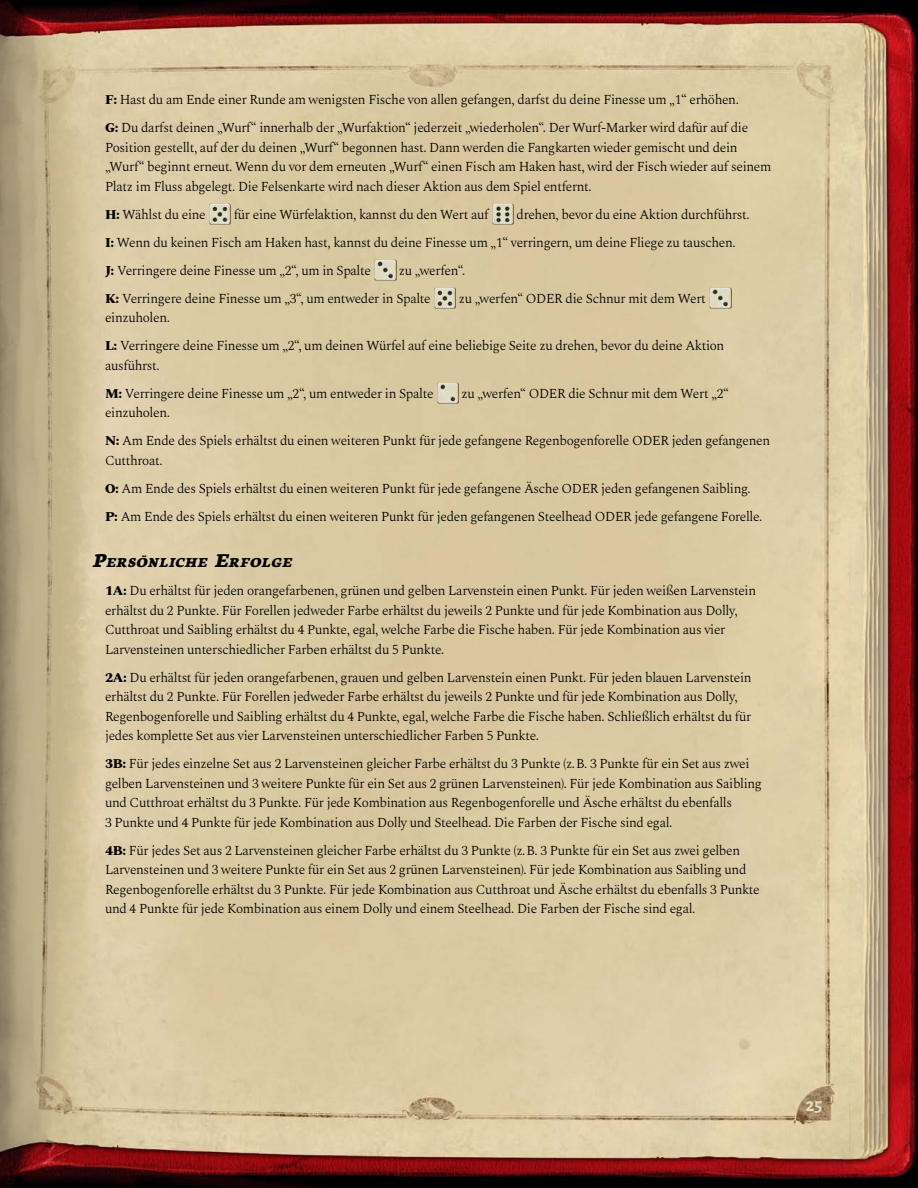
<style>
.page{position:relative;width:918px;height:1188px;background:#fff}
.page>*{position:absolute;margin:0;border:0;box-sizing:border-box;transform-origin:0 0}
.t1{font:700 19.5px "Alegreya Sans";color:#e0dcc4}
.t2{font:italic 800 14.7px "Neuton";color:#000}
.t3{font:300 13.5px/19.5px "Spectral";letter-spacing:-.025em;color:#000}
.s1{font-weight:800}
.s2{font-size:21px}
</style>
<div class="page">
<img style="left:0;top:0;width:918px;height:1188px">
<img style="left:208px;top:202px;width:23px;height:23px">
<img style="left:491px;top:202px;width:23px;height:23px">
<img style="left:374px;top:258px;width:22px;height:23px">
<img style="left:433px;top:286px;width:23px;height:23px">
<img style="left:709px;top:286px;width:22px;height:23px">
<img style="left:436px;top:381px;width:23px;height:23px">
<p class="t3" style="left:105px;top:85px;width:645px;line-height:28px"><span class="s1">F:</span> Hast du am Ende einer Runde am wenigsten Fische von allen gefangen, darfst du deine Finesse um „1“ erhöhen.<br><span class="s1">G:</span> Du darfst deinen „Wurf“ innerhalb der „Wurfaktion“ jederzeit „wiederholen“. Der Wurf-Marker wird dafür auf die</p>
<p class="t3" style="left:105px;top:137px;width:668px">Position gestellt, auf der du deinen „Wurf“ begonnen hast. Dann werden die Fangkarten wieder gemischt und dein „Wurf“ beginnt erneut. Wenn du vor dem erneuten „Wurf“ einen Fisch am Haken hast, wird der Fisch wieder auf seinem<br>Platz im Fluss abgelegt. Die Felsenkarte wird nach dieser Aktion aus dem Spiel entfernt.</p>
<p class="t3" style="left:105px;top:204px;width:102px"><span class="s1">H:</span> Wählst du eine</p>
<p class="t3" style="left:234px;top:204px;width:256px">für eine Würfelaktion, kannst du den Wert auf</p>
<p class="t3" style="left:105px;top:199px;width:646px;line-height:28px;text-indent:412px">drehen, bevor du eine Aktion durchführst.<br><span class="s1">I:</span> Wenn du keinen Fisch am Haken hast, kannst du deine Finesse um „1“ verringern, um deine Fliege zu tauschen.<br><span class="s1">J:</span> Verringere deine Finesse um „2“, um in Spalte</p>
<p class="t3" style="left:105px;top:255px;width:362px;line-height:28px;text-indent:294px">zu „werfen“.<br><span class="s1">K:</span> Verringere deine Finesse um „3“, um entweder in Spalte</p>
<p class="t3" style="left:459px;top:288px;width:249px">zu „werfen“ ODER die Schnur mit dem Wert</p>
<p class="t3" style="left:105px;top:303px;width:621px;line-height:28px">einzuholen.<br><span class="s1">L:</span> Verringere deine Finesse um „2“, um deinen Würfel auf eine beliebige Seite zu drehen, bevor du deine Aktion</p>
<p class="t3" style="left:105px;top:350px;width:330px;line-height:28px">ausführst.<br><span class="s1">M:</span> Verringere deine Finesse um „2“, um entweder in Spalte</p>
<p class="t3" style="left:461px;top:383px;width:269px">zu „werfen“ ODER die Schnur mit dem Wert „2“</p>
<p class="t3" style="left:105px;top:398px;width:667px;line-height:28px">einzuholen.<br><span class="s1">N:</span> Am Ende des Spiels erhältst du einen weiteren Punkt für jede gefangene Regenbogenforelle ODER jeden gefangenen</p>
<p class="t3" style="left:105px;top:445px;width:659px;line-height:28px">Cutthroat.<br><span class="s1">O:</span> Am Ende des Spiels erhältst du einen weiteren Punkt für jede gefangene Äsche ODER jeden gefangenen Saibling.<br><span class="s1">P:</span> Am Ende des Spiels erhältst du einen weiteren Punkt für jeden gefangenen Steelhead ODER jede gefangene Forelle.</p>
<p class="t2" style="left:92px;top:555px;width:204px"><span class="s2">P</span>ERSÖNLICHE <span class="s2">E</span>RFOLGE</p>
<p class="t3" style="left:105px;top:580px;width:653px"><span class="s1">1A:</span> Du erhältst für jeden orangefarbenen, grünen und gelben Larvenstein einen Punkt. Für jeden weißen Larvenstein erhältst du 2 Punkte. Für Forellen jedweder Farbe erhältst du jeweils 2 Punkte und für jede Kombination aus Dolly, Cutthroat und Saibling erhältst du 4 Punkte, egal, welche Farbe die Fische haben. Für jede Kombination aus vier Larvensteinen unterschiedlicher Farben erhältst du 5 Punkte.</p>
<p class="t3" style="left:105px;top:667px;width:648px"><span class="s1">2A:</span> Du erhältst für jeden orangefarbenen, grauen und gelben Larvenstein einen Punkt. Für jeden blauen Larvenstein erhältst du 2 Punkte. Für Forellen jedweder Farbe erhältst du jeweils 2 Punkte und für jede Kombination aus Dolly, Regenbogenforelle und Saibling erhältst du 4 Punkte, egal, welche Farbe die Fische haben. Schließlich erhältst du für jedes komplette Set aus vier Larvensteinen unterschiedlicher Farben 5 Punkte.</p>
<p class="t3" style="left:105px;top:753px;width:659px"><span class="s1">3B:</span> Für jedes einzelne Set aus 2 Larvensteinen gleicher Farbe erhältst du 3 Punkte (z. B. 3 Punkte für ein Set aus zwei gelben Larvensteinen und 3 weitere Punkte für ein Set aus 2 grünen Larvensteinen). Für jede Kombination aus Saibling und Cutthroat erhältst du 3 Punkte. Für jede Kombination aus Regenbogenforelle und Äsche erhältst du ebenfalls<br>3 Punkte und 4 Punkte für jede Kombination aus Dolly und Steelhead. Die Farben der Fische sind egal.</p>
<p class="t3" style="left:105px;top:840px;width:656px"><span class="s1">4B:</span> Für jedes Set aus 2 Larvensteinen gleicher Farbe erhältst du 3 Punkte (z. B. 3 Punkte für ein Set aus zwei gelben Larvensteinen und 3 weitere Punkte für ein Set aus 2 grünen Larvensteinen). Für jede Kombination aus Saibling und Regenbogenforelle erhältst du 3 Punkte. Für jede Kombination aus Cutthroat und Äsche erhältst du ebenfalls 3 Punkte und 4 Punkte für jede Kombination aus einem Dolly und einem Steelhead. Die Farben der Fische sind egal.</p>
<h1 class="t1" style="left:805px;top:1091px;width:19px">25</h1>
</div>
